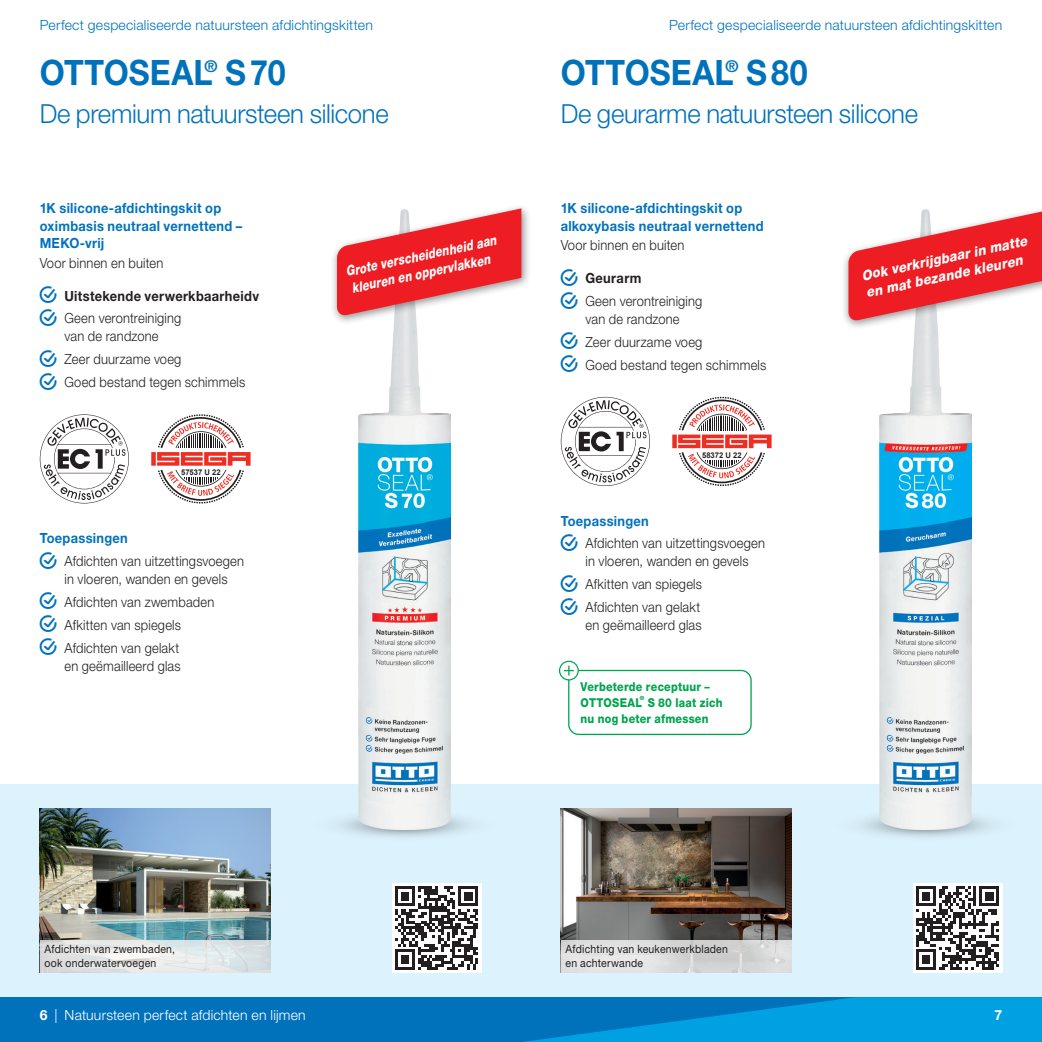
<style>
.page{position:relative;width:1042px;height:1042px;background:#fff}
.page>*{position:absolute;margin:0;border:0;box-sizing:border-box;transform-origin:0 0}
.t1{font:700 35px "Helvetica Neue LT Pro";letter-spacing:.005em;color:#0072bc;scale:.92 1}
.t2{font:300 26.25px "Helvetica Neue LT Pro";letter-spacing:-.01em;color:#0072bc}
.t3{font:300 14px/22.9px "Helvetica Neue LT Pro";letter-spacing:.015em;color:#231f20;scale:.92 1}
.t4{font:700 14px/17.5px "Helvetica Neue LT Pro";letter-spacing:.025em;color:#0072bc;scale:.92 1}
.t5{font:300 14px "Helvetica Neue LT Pro";letter-spacing:.015em;color:#0072bc}
.t6{font:700 14px/22.9px "Helvetica Neue LT Pro";letter-spacing:.025em;color:#231f20;scale:.92 1}
.t7{font:italic 800 14px/17.5px "Helvetica Neue LT Pro";color:#fff;scale:.79 1}
.t8{font:italic 800 14px/17.5px "Helvetica Neue LT Pro";color:#fff;scale:.92 1}
.t9{font:300 14px "Helvetica Neue LT Pro";letter-spacing:.015em;color:#fff}
.t10{font:700 14px "Helvetica Neue LT Pro";color:#fff}
.t11{font:800 12.25px/15.8px "Helvetica Neue LT Pro";letter-spacing:.02em;color:#00a54f;scale:.88 1}
.t12{font:11.38px/14px "Helvetica Neue LT Pro";letter-spacing:.02em;color:#231f20;scale:.92 1}
.t13{font:700 7.88px "Arial";color:#231f20}
.t14{font:800 5.77px "Helvetica Neue LT Pro";color:#00a54f}
.s1{font-family:"Haken Font V01";font-weight:400;font-size:16.8px;color:#0072bc}
.s2{font-weight:300}
.s3{font-weight:700;color:#0072bc}
.s4{font-weight:700}
</style>
<div class="page">
<div style="left:0;top:784px;width:521px;height:213px;background:#dcf2fc"></div>
<div style="left:521px;top:784px;width:521px;height:213px;background:#dcf2fc"></div>
<div style="left:392px;top:883px;width:89px;height:89px;background:#fff"></div>
<svg style="left:395px;top:886px;width:83px;height:83px"></svg>
<svg style="left:40px;top:414px;width:89px;height:89px"></svg>
<img style="left:40px;top:809px;width:230px;height:129px">
<img style="left:561px;top:809px;width:230px;height:129px">
<div style="left:39px;top:938px;width:232px;height:35px;background:#231f20;opacity:.12"></div>
<div style="left:559px;top:938px;width:233px;height:35px;background:#231f20;opacity:.12"></div>
<svg style="left:561px;top:397px;width:89px;height:89px"></svg>
<div style="left:913px;top:883px;width:89px;height:89px;background:#fff"></div>
<svg style="left:916px;top:886px;width:83px;height:83px"></svg>
<img style="left:358px;top:326px;width:93px;height:504px">
<img style="left:879px;top:331px;width:92px;height:499px">
<div style="left:841px;top:203px;width:201px;height:128px;background:#231f20;opacity:.5"></div>
<svg style="left:848px;top:208px;width:194px;height:114px"></svg>
<div style="left:330px;top:203px;width:201px;height:123px;background:#231f20;opacity:.5"></div>
<svg style="left:337px;top:208px;width:184px;height:109px"></svg>
<svg style="left:672px;top:397px;width:99px;height:89px"></svg>
<div style="left:568px;top:670px;width:184px;height:65px;border:1px solid #00a54f;border-radius:10px"></div>
<svg style="left:559px;top:661px;width:19px;height:19px"></svg>
<div style="left:559px;top:661px;width:20px;height:19px;border:1px solid #00a54f;border-radius:50%"></div>
<svg style="left:564px;top:665px;width:10px;height:10px"></svg>
<svg style="left:151px;top:414px;width:100px;height:89px"></svg>
<div style="left:0;top:997px;width:1042px;height:45px;background:#0072bc"></div>
<svg style="left:524px;top:997px;width:518px;height:45px"></svg>
<p class="t5" style="left:40px;top:16px;width:335px">Perfect gespecialiseerde natuursteen afdichtingskitten</p>
<p class="t5" style="left:669px;top:16px;width:335px">Perfect gespecialiseerde natuursteen afdichtingskitten</p>
<h1 class="t1" style="left:40px;top:50px;width:269px">OTTOSEAL<sup>®</sup> S70</h1>
<h2 class="t2" style="left:40px;top:98px;width:351px">De premium natuursteen silicone</h2>
<p class="t4" style="left:40px;top:199px;width:222px">1K silicone-afdichtingskit op oximbasis neutraal vernettend –<br>MEKO-vrij</p>
<p class="t3" style="left:40px;top:251px;width:136px">Voor binnen en buiten</p>
<p class="t6" style="left:40px;top:284px;width:240px"><span class="s1">A</span> Uitstekende verwerkbaarheidv<br><span class="s1">A</span> <span class="s2">Geen verontreiniging</span></p>
<p class="t3" style="left:40px;top:325px;width:225px;text-indent:25px">van de randzone<br><span class="s1">A</span> Zeer duurzame voeg<br><span class="s1">A</span> Goed bestand tegen schimmels</p>
<p class="t13" style="left:181px;top:467px;width:41px">57537 U 22</p>
<p class="t3" style="left:40px;top:526px;width:224px"><span class="s3">Toepassingen<br></span><span class="s1">A</span> Afdichten van uitzettingsvoegen</p>
<p class="t3" style="left:40px;top:567px;width:206px;text-indent:25px">in vloeren, wanden en gevels<br><span class="s1">A</span> Afdichten van zwembaden<br><span class="s1">A</span> Afkitten van spiegels<br><span class="s1">A</span> Afdichten van gelakt</p>
<p class="t3" style="left:64px;top:654px;width:128px">en geëmailleerd glas</p>
<p class="t7" style="left:344px;top:263px;width:196px;rotate:-12deg">Grote verscheidenheid aan kleuren en oppervlakken</p>
<h1 class="t1" style="left:561px;top:50px;width:270px">OTTOSEAL<sup>®</sup> S80</h1>
<h2 class="t2" style="left:561px;top:98px;width:359px">De geurarme natuursteen silicone</h2>
<p class="t4" style="left:561px;top:199px;width:222px">1K silicone-afdichtingskit op alkoxybasis neutraal vernettend</p>
<p class="t3" style="left:561px;top:233px;width:136px">Voor binnen en buiten</p>
<p class="t3" style="left:561px;top:266px;width:155px"><span class="s1">A</span> <span class="s4">Geurarm<br></span><span class="s1">A</span> Geen verontreiniging</p>
<p class="t3" style="left:561px;top:307px;width:225px;text-indent:25px">van de randzone<br><span class="s1">A</span> Zeer duurzame voeg<br><span class="s1">A</span> Goed bestand tegen schimmels</p>
<p class="t13" style="left:702px;top:450px;width:41px">58372 U 22</p>
<p class="t3" style="left:561px;top:509px;width:224px"><span class="s3">Toepassingen<br></span><span class="s1">A</span> Afdichten van uitzettingsvoegen</p>
<p class="t3" style="left:561px;top:549px;width:206px;text-indent:25px">in vloeren, wanden en gevels<br><span class="s1">A</span> Afkitten van spiegels<br><span class="s1">A</span> Afdichten van gelakt</p>
<p class="t3" style="left:585px;top:613px;width:128px">en geëmailleerd glas</p>
<p class="t11" style="left:580px;top:679px;width:148px">Verbeterde receptuur <span class="s4">–<br></span>OTTOSEAL</p>
<p class="t14" style="left:640px;top:694px;width:6px">®</p>
<p class="t11" style="left:580px;top:694px;width:163px;text-indent:67px">S 80 laat zich nu nog beter afmessen</p>
<p class="t8" style="left:860px;top:267px;width:185px;rotate:-12deg">Ook verkrijgbaar in matte en mat bezande kleuren</p>
<p class="t12" style="left:45px;top:942px;width:143px">Afdichten van zwembaden, ook onderwatervoegen</p>
<p class="t12" style="left:566px;top:942px;width:178px">Afdichting van keukenwerkbladen en achterwande</p>
<p class="t9" style="left:40px;top:1006px;width:268px"><span class="s4">6</span> | Natuursteen perfect afdichten en lijmen</p>
<p class="t10" style="left:994px;top:1006px;width:9px">7</p>
</div>
